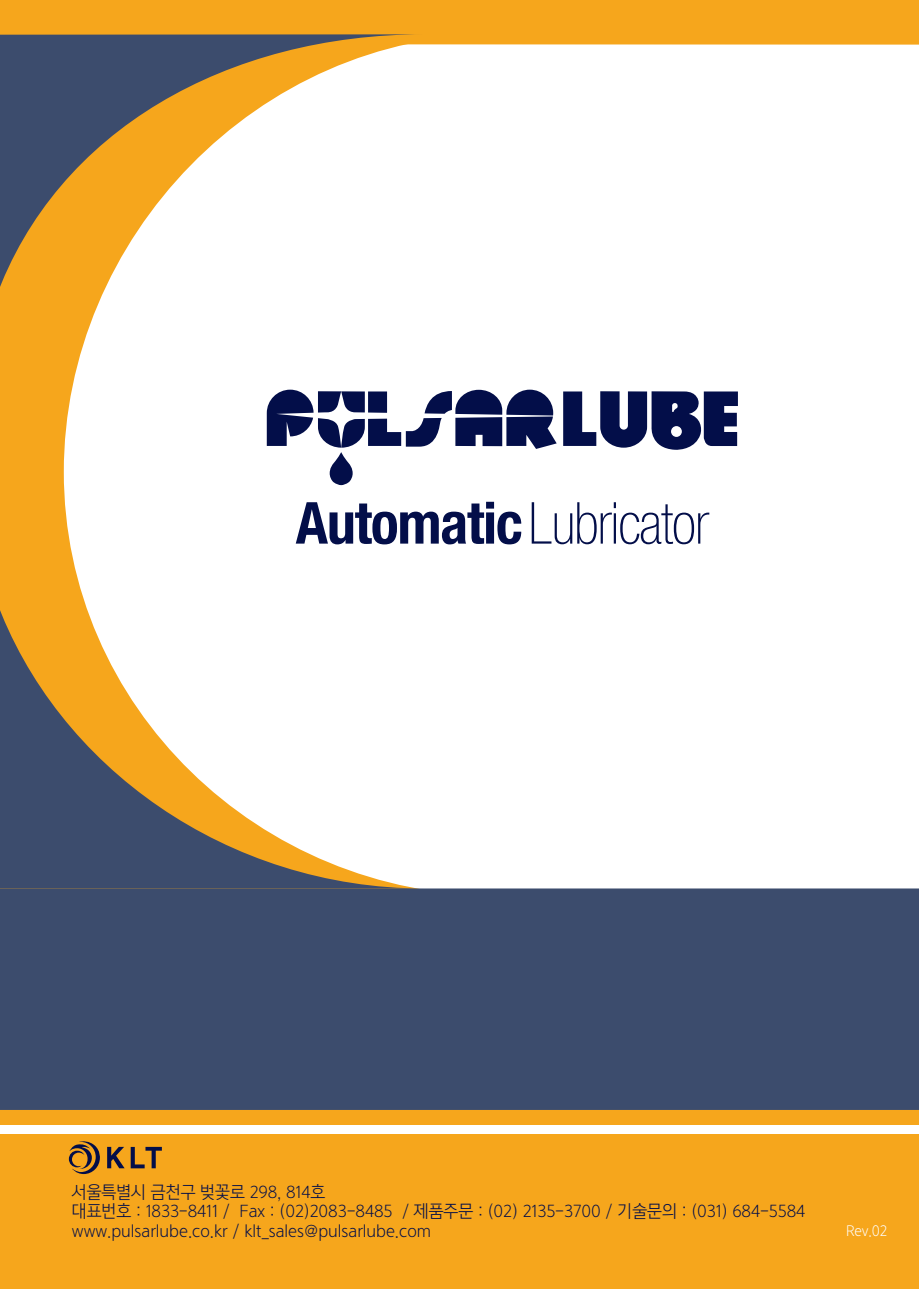
<style>
.page{position:relative;width:919px;height:1289px;background:#fff}
.page>*{position:absolute;margin:0;border:0;box-sizing:border-box;transform-origin:0 0}
.t1{font:100 condensed 57.9px "Helvetica Neue LT Std";letter-spacing:-.02em;color:#030e49}
.t2{font:17.25px/19.8px "Yoon Gothic Pro 730";color:#030e49;scale:.96 1}
.t3{font:15px "Yoon Gothic Pro 730";color:#fff;scale:.92 1}
.s1{font-weight:700}
</style>
<div class="page">
<div style="left:0;top:985px;width:918px;height:303px;background:#f6a61c"></div>
<div style="left:0;top:1124px;width:918px;height:9px;background:#fff"></div>
<div style="left:0;top:0;width:918px;height:45px;background:#f6a61c"></div>
<svg style="left:0;top:44px;width:497px;height:554px"></svg>
<div style="left:0;top:888px;width:918px;height:221px;background:#3c4c6d"></div>
<svg style="left:0;top:34px;width:424px;height:264px"></svg>
<svg style="left:0;top:598px;width:415px;height:290px"></svg>
<svg style="left:267px;top:389px;width:289px;height:96px"></svg>
<svg style="left:563px;top:391px;width:174px;height:59px"></svg>
<svg style="left:131px;top:1146px;width:31px;height:22px"></svg>
<svg style="left:107px;top:1146px;width:18px;height:22px"></svg>
<svg style="left:69px;top:1141px;width:31px;height:32px"></svg>
<h1 class="t1" style="left:296px;top:490px;width:415px"><span class="s1">Automatic</span> Lubricator</h1>
<p class="t2" style="left:72px;top:1181px;width:765px">서울특별시 금천구 벚꽃로 298, 814호<br>대표번호 : 1833-8411 / Fax : (02)2083-8485 / 제품주문 : (02) 2135-3700 / 기술문의 : (031) 684-5584 www.pulsarlube.co.kr / klt_sales@pulsarlube.com</p>
<p class="t3" style="left:846px;top:1221px;width:46px">Rev.02</p>
</div>
